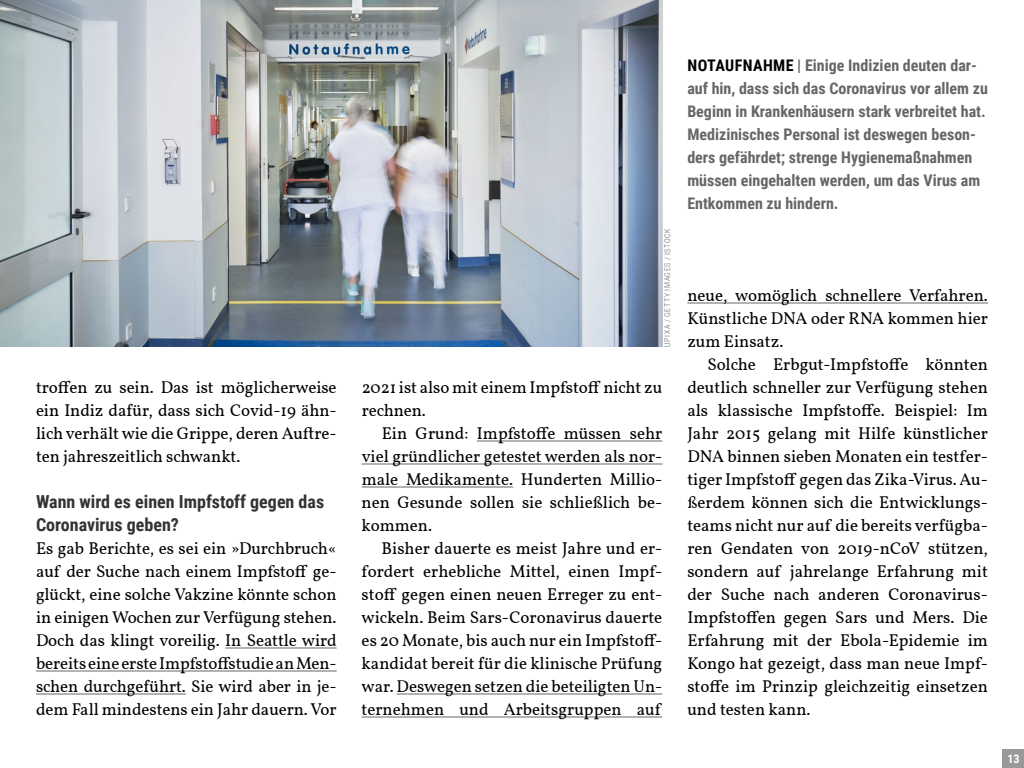
<style>
.page{position:relative;width:1024px;height:768px;background:#fff}
.page>*{position:absolute;margin:0;border:0;box-sizing:border-box;transform-origin:0 0}
.Zwiti{font:700 18px/23px "Roboto Condensed";color:#333}
.GT_Einzug{font:17px/23px "Vollkorn";color:#000;text-align:justify}
.GT_Keinzug{font:17px/23px "Vollkorn";letter-spacing:-.005em;color:#000;text-align:justify}
.BU{font:700 16px/23px "Roboto Condensed";color:#666}
.t1{font:700 12px "Roboto Condensed";color:#fff}
.Bildnachweis{font:300 8px "Roboto Condensed";letter-spacing:.075em;color:#666}
.s1{color:#000}
</style>
<div class="page">
<hr style="left:225px;top:648px;width:112px;height:1px;background:#666">
<hr style="left:36px;top:671px;width:301px;height:1px;background:#666">
<hr style="left:36px;top:694px;width:150px;height:1px;background:#666">
<hr style="left:477px;top:441px;width:185px;height:1px;background:#666">
<hr style="left:362px;top:464px;width:300px;height:1px;background:#666">
<hr style="left:362px;top:487px;width:151px;height:1px;background:#666">
<hr style="left:397px;top:694px;width:265px;height:1px;background:#666">
<hr style="left:362px;top:717px;width:300px;height:1px;background:#666">
<hr style="left:687px;top:303px;width:301px;height:1px;background:#666">
<img style="left:0;top:0;width:662px;height:347px">
<div style="left:1003px;top:749px;width:21px;height:19px;background:#999"></div>
<p class="GT_Einzug" style="left:36px;top:376px;width:302px">troffen zu sein. Das ist möglicherweise ein Indiz dafür, dass sich Covid-19 ähn&shy;lich verhält wie die Grippe, deren Auftre&shy;ten jahreszeitlich schwankt.</p>
<p class="Zwiti" style="left:36px;top:489px;width:290px">Wann wird es einen Impfstoff gegen das<br>Coronavirus geben?</p>
<p class="GT_Keinzug" style="left:36px;top:537px;width:302px">Es gab Berichte, es sei ein »Durchbruch« auf der Suche nach einem Impfstoff ge&shy;glückt, eine solche Vakzine könnte schon in einigen Wochen zur Verfügung stehen.<br>Doch das klingt voreilig. In Seattle wird bereits eine erste Impfstoffstudie an Men&shy;schen durchgeführt. Sie wird aber in je&shy;dem Fall mindestens ein Jahr dauern. Vor</p>
<p class="Bildnachweis" style="left:662px;top:347px;width:120px;rotate:-90deg">UPIXA / GETTY IMAGES / ISTOCK</p>
<p class="GT_Keinzug" style="left:362px;top:376px;width:302px">2021 ist also mit einem Impfstoff nicht zu rechnen.</p>
<p class="GT_Einzug" style="left:362px;top:422px;width:302px;text-indent:20px">Ein Grund: Impfstoffe müssen sehr viel gründlicher getestet werden als nor&shy;male Medikamente. Hunderten Millio&shy;nen Gesunde sollen sie schließlich be&shy;kommen.</p>
<p class="GT_Einzug" style="left:362px;top:537px;width:302px;text-indent:20px">Bisher dauerte es meist Jahre und er&shy;fordert erhebliche Mittel, einen Impf&shy;stoff gegen einen neuen Erreger zu ent&shy;wickeln. Beim Sars-Coronavirus dauerte es 20 Monate, bis auch nur ein Impfstoff&shy;kandidat bereit für die klinische Prüfung war. Deswegen setzen die beteiligten Un&shy;ternehmen und Arbeitsgruppen auf</p>
<p class="BU" style="left:687px;top:53px;width:302px"><span class="s1">NOTAUFNAHME</span> | Einige Indizien deuten dar&shy;auf hin, dass sich das Coronavirus vor allem zu Beginn in Krankenhäusern stark verbreitet hat.<br>Medizinisches Personal ist deswegen beson&shy;ders gefährdet; strenge Hygienemaßnahmen müssen eingehalten werden, um das Virus am Entkommen zu hindern.</p>
<p class="GT_Einzug" style="left:687px;top:284px;width:302px">neue, womöglich schnellere Verfahren.<br>Künstliche DNA oder RNA kommen hier zum Einsatz.</p>
<p class="GT_Einzug" style="left:687px;top:353px;width:302px;text-indent:20px">Solche Erbgut-Impfstoffe könnten deutlich schneller zur Verfügung stehen als klassische Impfstoffe. Beispiel: Im Jahr 2015 gelang mit Hilfe künstlicher DNA binnen sieben Monaten ein testfer&shy;tiger Impfstoff gegen das Zika-Virus. Au&shy;ßerdem können sich die Entwicklungs&shy;teams nicht nur auf die bereits verfügba&shy;ren Gendaten von 2019-nCoV stützen, sondern auf jahrelange Erfahrung mit der Suche nach anderen Coronavirus-Impfstoffen gegen Sars und Mers. Die Erfahrung mit der Ebola-Epidemie im Kongo hat gezeigt, dass man neue Impf&shy;stoffe im Prinzip gleichzeitig einsetzen und testen kann.</p>
<p class="t1" style="left:1007px;top:750px;width:14px">13</p>
</div>
